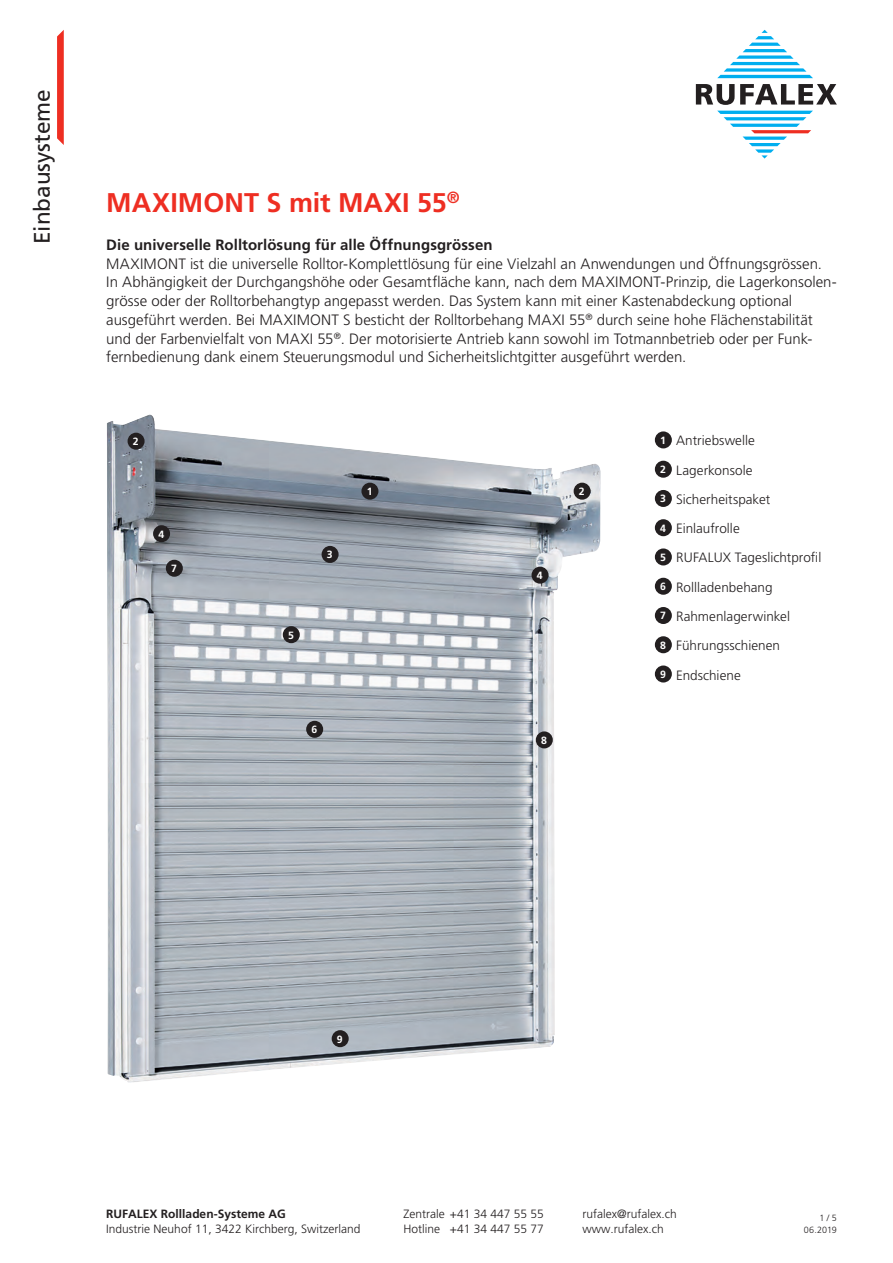
<style>
.page{position:relative;width:893px;height:1263px;background:#fff}
.page>*{position:absolute;margin:0;border:0;box-sizing:border-box;transform-origin:0 0}
.t1{font:700 27px "Frutiger LT Std";color:#ee2e22}
.t2{font:23.1px "Frutiger LT Std";letter-spacing:.01em;color:#231f20}
.t3{font:22.5px "Frutiger LT Std";color:#231f20}
.t4{font:300 15px/18.8px "Frutiger LT Std";color:#231f20}
.t5{font:700 15px "Frutiger LT Std";letter-spacing:.005em;color:#231f20}
.t6{font:300 13.5px/29.2px "Frutiger LT Std";letter-spacing:.005em;color:#231f20}
.t7{font:300 12px "Frutiger LT Std";color:#231f20}
.t8{font:700 12px "Frutiger LT Std";color:#231f20}
.t9{font:700 10.5px "Frutiger LT Std";color:#fff}
.t10{font:300 9px/12px "Frutiger LT Std";letter-spacing:-.005em;color:#231f20;text-align:right}
.s1{font-weight:700;font-size:10.5px;color:#fff}
</style>
<div class="page">
<img style="left:107px;top:415px;width:493px;height:668px">
<div style="left:361px;top:483px;width:17px;height:17px;background:#231f20;border-radius:50%"></div>
<div style="left:128px;top:433px;width:17px;height:17px;background:#231f20;border-radius:50%"></div>
<div style="left:574px;top:483px;width:17px;height:17px;background:#231f20;border-radius:50%"></div>
<div style="left:322px;top:546px;width:17px;height:17px;background:#231f20;border-radius:50%"></div>
<div style="left:531px;top:567px;width:18px;height:17px;background:#231f20;border-radius:50%"></div>
<div style="left:153px;top:525px;width:17px;height:17px;background:#231f20;border-radius:50%"></div>
<div style="left:283px;top:626px;width:17px;height:17px;background:#231f20;border-radius:50%"></div>
<div style="left:306px;top:721px;width:17px;height:17px;background:#231f20;border-radius:50%"></div>
<div style="left:166px;top:560px;width:17px;height:17px;background:#231f20;border-radius:50%"></div>
<div style="left:536px;top:731px;width:17px;height:17px;background:#231f20;border-radius:50%"></div>
<div style="left:332px;top:1030px;width:17px;height:17px;background:#231f20;border-radius:50%"></div>
<div style="left:655px;top:431px;width:17px;height:17px;background:#231f20;border-radius:50%"></div>
<div style="left:655px;top:461px;width:17px;height:17px;background:#231f20;border-radius:50%"></div>
<div style="left:655px;top:490px;width:17px;height:17px;background:#231f20;border-radius:50%"></div>
<div style="left:655px;top:519px;width:17px;height:17px;background:#231f20;border-radius:50%"></div>
<div style="left:655px;top:548px;width:17px;height:17px;background:#231f20;border-radius:50%"></div>
<div style="left:655px;top:578px;width:17px;height:17px;background:#231f20;border-radius:50%"></div>
<div style="left:655px;top:607px;width:17px;height:17px;background:#231f20;border-radius:50%"></div>
<div style="left:655px;top:636px;width:17px;height:17px;background:#231f20;border-radius:50%"></div>
<div style="left:655px;top:665px;width:17px;height:17px;background:#231f20;border-radius:50%"></div>
<svg style="left:717px;top:30px;width:96px;height:48px"></svg>
<svg style="left:717px;top:111px;width:96px;height:48px"></svg>
<svg style="left:696px;top:84px;width:141px;height:21px"></svg>
<svg style="left:57px;top:30px;width:7px;height:115px"></svg>
<h3 class="t3" style="left:29px;top:244px;width:157px;rotate:-90deg">Einbausysteme</h3>
<h2 class="t2" style="left:47px;top:100px;width:158px;rotate:90deg">ECONOMIC 37</h2>
<h1 class="t1" style="left:106px;top:186px;width:355px">MAXIMONT S mit MAXI 55<sup>®</sup></h1>
<p class="t5" style="left:106px;top:236px;width:388px">Die universelle Rolltorlösung für alle Öffnungsgrössen</p>
<p class="t4" style="left:106px;top:254px;width:732px">MAXIMONT ist die universelle Rolltor-Komplettlösung für eine Vielzahl an Anwendungen und Öffnungsgrössen.<br>In Abhängigkeit der Durchgangshöhe oder Gesamtfläche kann, nach dem MAXIMONT-Prinzip, die Lagerkonsolen&shy;grösse oder der Rolltorbehangtyp angepasst werden. Das System kann mit einer Kastenabdeckung optional ausgeführt werden. Bei MAXIMONT S besticht der Rolltorbehang MAXI 55<sup>®</sup> durch seine hohe Flächenstabilität und der Farbenvielfalt von MAXI 55<sup>®</sup>. Der motorisierte Antrieb kann sowohl im Totmannbetrieb oder per Funk&shy;fernbedienung dank einem Steuerungsmodul und Sicherheitslichtgitter ausgeführt werden.</p>
<p class="t9" style="left:133px;top:435px;width:7px">2</p>
<p class="t9" style="left:158px;top:528px;width:7px">4</p>
<p class="t9" style="left:171px;top:562px;width:7px">7</p>
<p class="t9" style="left:288px;top:629px;width:7px">5</p>
<p class="t9" style="left:327px;top:548px;width:7px">3</p>
<p class="t9" style="left:311px;top:723px;width:7px">6</p>
<p class="t9" style="left:367px;top:485px;width:7px">1</p>
<p class="t9" style="left:537px;top:569px;width:7px">4</p>
<p class="t9" style="left:579px;top:485px;width:7px">2</p>
<p class="t9" style="left:541px;top:734px;width:7px">8</p>
<p class="t6" style="left:660px;top:426px;width:163px"><span class="s1">1</span> Antriebswelle<br><span class="s1">2</span> Lagerkonsole<br><span class="s1">3</span> Sicherheitspaket<br><span class="s1">4</span> Einlaufrolle<br><span class="s1">5</span> RUFALUX Tageslichtprofil<br><span class="s1">6</span> Rollladenbehang<br><span class="s1">7</span> Rahmenlagerwinkel<br><span class="s1">8</span> Führungsschienen<br><span class="s1">9</span> Endschiene</p>
<p class="t9" style="left:337px;top:1033px;width:7px">9</p>
<p class="t8" style="left:106px;top:1207px;width:181px">RUFALEX Rollladen-Systeme AG</p>
<p class="t7" style="left:403px;top:1207px;width:142px">Zentrale +41 34 447 55 55</p>
<p class="t7" style="left:583px;top:1207px;width:96px">rufalex@rufalex.ch</p>
<p class="t7" style="left:106px;top:1222px;width:256px">Industrie Neuhof 11, 3422 Kirchberg, Switzerland</p>
<p class="t7" style="left:403px;top:1222px;width:142px">Hotline +41 34 447 55 77</p>
<p class="t7" style="left:583px;top:1222px;width:83px">www.rufalex.ch</p>
<p class="t10" style="left:804px;top:1212px;width:34px">1 / 5<br>06.2019</p>
</div>
